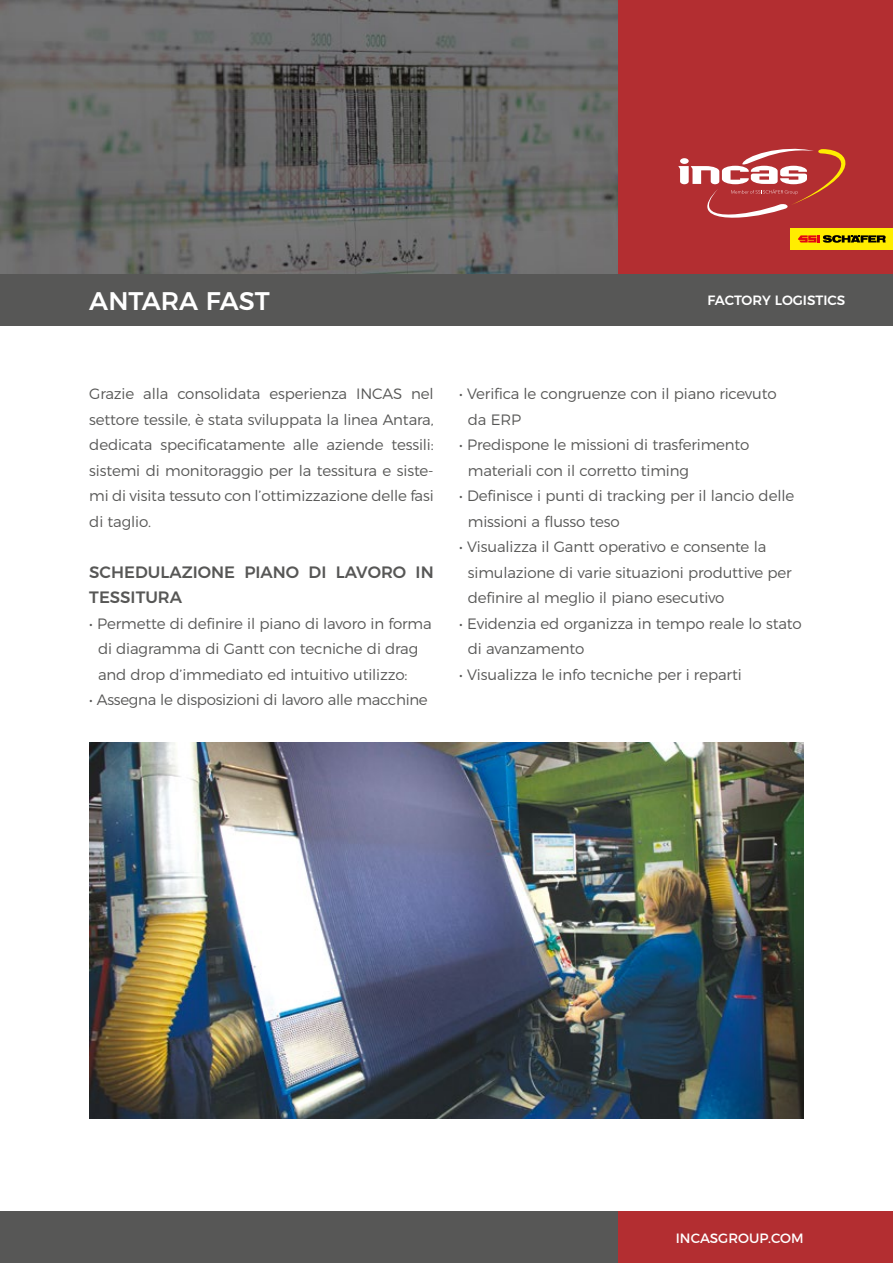
<style>
.page{position:relative;width:893px;height:1263px;background:#fff}
.page>*{position:absolute;margin:0;border:0;box-sizing:border-box;transform-origin:0 0}
.t1{font:500 25.5px "Montserrat";color:#fff}
.t2{font:500 16.5px/25.5px "Montserrat";color:#575756}
.t3{font:300 15px/25.5px "Montserrat";letter-spacing:-.01em;color:#575756}
.t4{font:500 13.5px "Montserrat";color:#fff}
.t5{font:13.5px "Montserrat";color:#fff}
</style>
<div class="page">
<div style="left:0;top:1211px;width:625px;height:52px;background:#575756"></div>
<div style="left:618px;top:1211px;width:275px;height:52px;background:#b32e31"></div>
<img style="left:0;top:0;width:618px;height:274px">
<div style="left:618px;top:0;width:275px;height:285px;background:#b32e31"></div>
<div style="left:0;top:274px;width:893px;height:52px;background:#575756"></div>
<img style="left:89px;top:742px;width:715px;height:376px">
<svg style="left:678px;top:148px;width:168px;height:70px"></svg>
<div style="left:790px;top:228px;width:103px;height:22px;background:#ffed00"></div>
<svg style="left:798px;top:235px;width:88px;height:8px"></svg>
<h1 class="t1" style="left:89px;top:280px;width:182px">ANTARA FAST</h1>
<p class="t4" style="left:707px;top:289px;width:140px">FACTORY LOGISTICS</p>
<p class="t3" style="left:89px;top:380px;width:346px;text-align:justify">Grazie alla consolidata esperienza INCAS nel settore tessile, è stata sviluppata la linea Antara, dedicata specificatamente alle aziende tessili: sistemi di monitoraggio per la tessitura e siste&shy;mi di visita tessuto con l’ottimizzazione delle fasi di taglio.</p>
<p class="t2" style="left:89px;top:558px;width:346px">SCHEDULAZIONE PIANO DI LAVORO IN<br>TESSITURA</p>
<p class="t3" style="left:98px;top:609px;width:335px;text-indent:-9px">• Permette di definire il piano di lavoro in forma di diagramma di Gantt con tecniche di drag and drop d’immediato ed intuitivo utilizzo:</p>
<p class="t3" style="left:89px;top:686px;width:340px">• Assegna le disposizioni di lavoro alle macchine</p>
<p class="t3" style="left:468px;top:380px;width:310px;text-indent:-9px">• Verifica le congruenze con il piano ricevuto da ERP</p>
<p class="t3" style="left:468px;top:431px;width:283px;text-indent:-9px">• Predispone le missioni di trasferimento materiali con il corretto timing</p>
<p class="t3" style="left:468px;top:482px;width:328px;text-indent:-9px">• Definisce i punti di tracking per il lancio delle missioni a flusso teso</p>
<p class="t3" style="left:468px;top:533px;width:325px;text-indent:-9px">• Visualizza il Gantt operativo e consente la simulazione di varie situazioni produttive per definire al meglio il piano esecutivo</p>
<p class="t3" style="left:468px;top:609px;width:335px;text-indent:-9px">• Evidenzia ed organizza in tempo reale lo stato di avanzamento</p>
<p class="t3" style="left:459px;top:660px;width:284px">• Visualizza le info tecniche per i reparti</p>
<p class="t5" style="left:676px;top:1227px;width:129px">INCASGROUP.COM</p>
</div>
